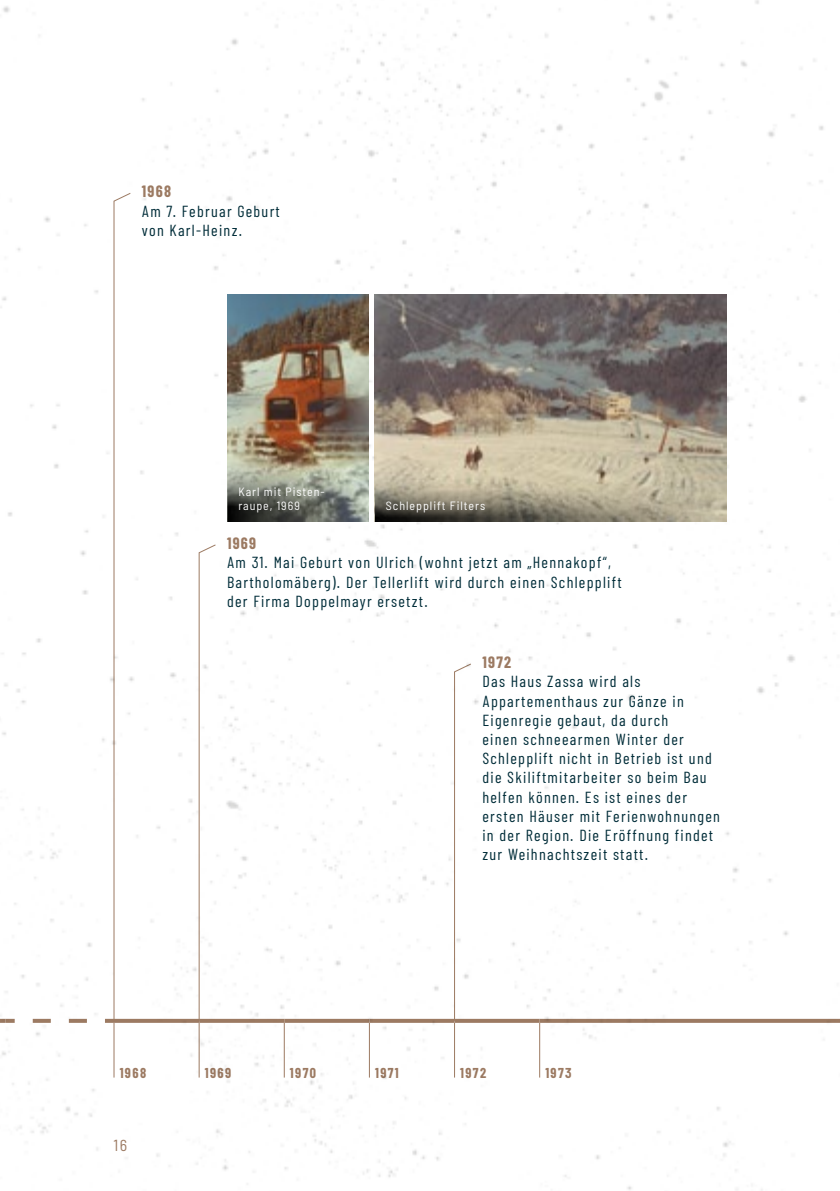
<style>
.page{position:relative;width:840px;height:1191px;background:#fff}
.page>*{position:absolute;margin:0;border:0;box-sizing:border-box;transform-origin:0 0}
.t1{font:16px/19.2px "Barlow Condensed";letter-spacing:.08em;color:#002d39}
.t2{font:700 16px "Barlow Condensed";letter-spacing:.08em;color:#9c7a62}
.t3{font:semi-condensed 16px "Barlow";color:#9c7a62}
.t4{font:700 14px "Barlow Condensed";letter-spacing:.1em;color:#9c7a62}
.t5{font:semi-condensed 12px/14.4px "Barlow";letter-spacing:.08em;color:#fff}
</style>
<div class="page">
<img style="left:0;top:0;width:839px;height:1191px">
<p class="t2" style="left:142px;top:182px;width:31px">1968</p>
<p class="t1" style="left:142px;top:201px;width:139px">Am 7. Februar Geburt von Karl-Heinz.</p>
<p class="t5" style="left:238px;top:483px;width:87px">Karl mit Pisten&shy;raupe, 1969</p>
<p class="t5" style="left:386px;top:498px;width:101px">Schlepplift Filters</p>
<p class="t2" style="left:227px;top:533px;width:31px">1969</p>
<p class="t1" style="left:227px;top:552px;width:396px">Am 31. Mai Geburt von Ulrich (wohnt jetzt am „Hennakopf“,<br>Bartholomäberg). Der Tellerlift wird durch einen Schlepplift der Firma Doppelmayr ersetzt.</p>
<p class="t2" style="left:482px;top:652px;width:30px">1972</p>
<p class="t1" style="left:482px;top:671px;width:239px">Das Haus Zassa wird als<br>Appartementhaus zur Gänze in<br>Eigenregie gebaut, da durch<br>einen schneearmen Winter der<br>Schlepplift nicht in Betrieb ist und die Skiliftmitarbeiter so beim Bau helfen können. Es ist eines der ersten Häuser mit Ferienwohnungen in der Region. Die Eröffnung findet zur Weihnachtszeit statt.</p>
<p class="t4" style="left:120px;top:1063px;width:28px">1968</p>
<p class="t4" style="left:205px;top:1063px;width:28px">1969</p>
<p class="t4" style="left:290px;top:1063px;width:27px">1970</p>
<p class="t4" style="left:375px;top:1063px;width:25px">1971</p>
<p class="t4" style="left:460px;top:1063px;width:27px">1972</p>
<p class="t4" style="left:545px;top:1063px;width:28px">1973</p>
<p class="t3" style="left:113px;top:1134px;width:15px">16</p>
</div>
